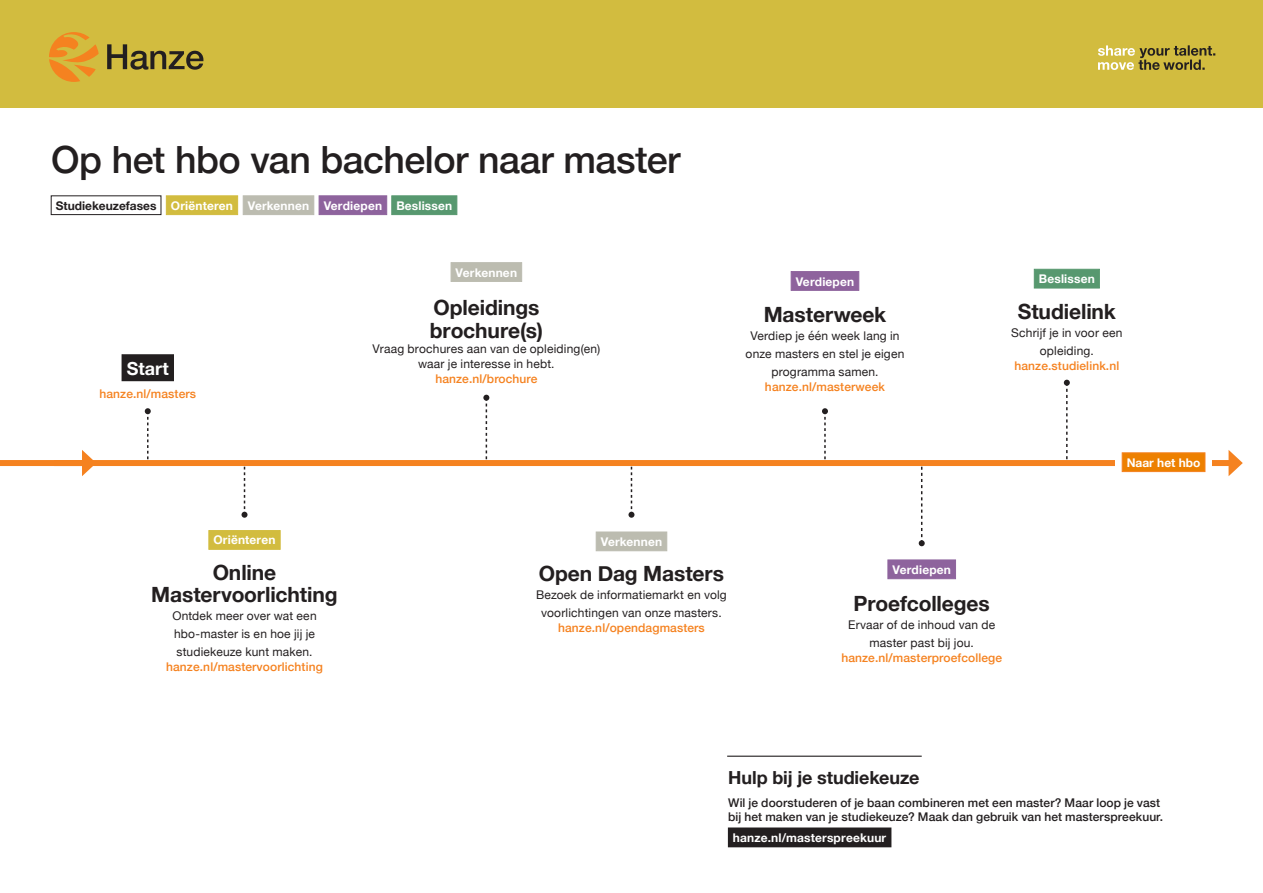
<style>
.page{position:relative;width:1263px;height:893px;background:#fff}
.page>*{position:absolute;margin:0;border:0;box-sizing:border-box;transform-origin:0 0}
.t1{font:500 37.5px "Helvetica Neue";letter-spacing:-.015em;color:#231f20}
.Titel{font:700 21px/22.5px "Helvetica Neue";letter-spacing:-.005em;color:#231f20;text-align:center}
.Sub_text{font:700 18px "Helvetica Neue";letter-spacing:-.005em;color:#231f20}
.Start{font:700 18px "Helvetica Neue";letter-spacing:.005em;color:#fff}
.Uitleg{font:12px/18px "Helvetica Neue";letter-spacing:.015em;color:#231f20;text-align:center}
.URL{font:500 12px "Helvetica Neue";letter-spacing:.01em;color:#f58220}
.Sub_text-2{font:500 12px/14px "Helvetica Neue";letter-spacing:.005em;color:#231f20}
.Verkennen{font:700 12px "Helvetica Neue";letter-spacing:.015em;color:#fff}
.Verdiepen{font:700 12px "Helvetica Neue";letter-spacing:.015em;color:#fff}
.Start-2{font:700 12px "Helvetica Neue";letter-spacing:.015em;color:#fff}
.Orienteren{font:700 12px "Helvetica Neue";letter-spacing:.015em;color:#fff}
.Beslissen{font:700 12px "Helvetica Neue";letter-spacing:.015em;color:#fff}
.Fases{font:700 12px "Helvetica Neue";color:#231f20}
.Oranje_kader{font:700 12px "Helvetica Neue";color:#fff}
</style>
<div class="page">
<div style="left:728px;top:828px;width:163px;height:19px;background:#231f20"></div>
<hr style="left:727px;top:756px;width:195px;height:1px;background:#231f20">
<div style="left:0;top:0;width:1263px;height:108px;background:#d2bc3f"></div>
<svg style="left:1098px;top:45px;width:117px;height:25px"></svg>
<svg style="left:49px;top:32px;width:50px;height:50px"></svg>
<svg style="left:107px;top:44px;width:96px;height:26px"></svg>
<div style="left:1034px;top:269px;width:65px;height:19px;background:#57986f"></div>
<svg style="left:1064px;top:380px;width:6px;height:79px"></svg>
<svg style="left:82px;top:450px;width:11px;height:26px"></svg>
<div style="left:166px;top:196px;width:72px;height:19px;background:#d2bc3f"></div>
<div style="left:243px;top:196px;width:71px;height:19px;background:#bcbcb0"></div>
<div style="left:319px;top:196px;width:68px;height:19px;background:#8e639d"></div>
<div style="left:392px;top:196px;width:65px;height:19px;background:#57986f"></div>
<div style="left:51px;top:196px;width:110px;height:19px;border:1px solid #231f20"></div>
<div style="left:0;top:460px;width:1234px;height:6px;background:#f58220"></div>
<svg style="left:1228px;top:450px;width:15px;height:26px"></svg>
<div style="left:122px;top:355px;width:51px;height:26px;background:#231f20"></div>
<svg style="left:145px;top:408px;width:6px;height:51px"></svg>
<svg style="left:483px;top:395px;width:6px;height:64px"></svg>
<div style="left:451px;top:262px;width:71px;height:20px;background:#bcbcb0"></div>
<div style="left:888px;top:560px;width:68px;height:19px;background:#8e639d"></div>
<svg style="left:919px;top:467px;width:6px;height:79px"></svg>
<div style="left:209px;top:530px;width:71px;height:19px;background:#d2bc3f"></div>
<svg style="left:241px;top:467px;width:6px;height:51px"></svg>
<svg style="left:822px;top:408px;width:6px;height:51px"></svg>
<div style="left:791px;top:271px;width:68px;height:20px;background:#8e639d;border:1px solid #8e639d"></div>
<div style="left:596px;top:532px;width:71px;height:19px;background:#bcbcb0"></div>
<svg style="left:628px;top:467px;width:6px;height:51px"></svg>
<svg style="left:1115px;top:452px;width:97px;height:19px"></svg>
<div style="left:1122px;top:453px;width:83px;height:19px;background:#ed8000;border:1px solid #f58220"></div>
<p class="t1" style="left:51px;top:129px;width:631px">Op het hbo van bachelor naar master</p>
<p class="Fases" style="left:56px;top:196px;width:102px">Studiekeuzefases</p>
<p class="Orienteren" style="left:171px;top:196px;width:64px">Oriënteren</p>
<p class="Verkennen" style="left:248px;top:196px;width:63px">Verkennen</p>
<p class="Verdiepen" style="left:324px;top:196px;width:60px">Verdiepen</p>
<p class="Beslissen" style="left:396px;top:196px;width:57px">Beslissen</p>
<p class="Start" style="left:127px;top:354px;width:44px">Start</p>
<p class="URL" style="left:99px;top:384px;width:98px">hanze.nl/masters</p>
<p class="Verkennen" style="left:456px;top:263px;width:63px">Verkennen</p>
<p class="Titel" style="left:430px;top:297px;width:115px;text-align:left">Opleidings brochure(s)</p>
<p class="Uitleg" style="left:373px;top:341px;width:229px;line-height:15px">Vraag brochures aan van de opleiding(en) waar je interesse in hebt.</p>
<p class="URL" style="left:435px;top:369px;width:103px">hanze.nl/brochure</p>
<p class="Verdiepen" style="left:796px;top:272px;width:60px">Verdiepen</p>
<p class="Titel" style="left:764px;top:304px;width:124px">Masterweek</p>
<p class="Uitleg" style="left:746px;top:328px;width:160px">Verdiep je één week lang in onze masters en stel je eigen programma samen.</p>
<p class="URL" style="left:765px;top:377px;width:121px">hanze.nl/masterweek</p>
<p class="Beslissen" style="left:1039px;top:269px;width:57px">Beslissen</p>
<p class="Titel" style="left:1018px;top:300px;width:100px">Studielink</p>
<p class="Uitleg" style="left:1011px;top:324px;width:113px">Schrijf je in voor een opleiding.</p>
<p class="URL" style="left:1014px;top:356px;width:106px">hanze.studielink.nl</p>
<p class="Oranje_kader" style="left:1127px;top:453px;width:75px">Naar het hbo</p>
<p class="Orienteren" style="left:213px;top:531px;width:64px">Oriënteren</p>
<p class="Titel" style="left:151px;top:562px;width:188px">Online<br>Mastervoorlichting</p>
<p class="Uitleg" style="left:172px;top:608px;width:146px;text-align:left">Ontdek meer over wat een hbo-master is en hoe jij je studiekeuze kunt maken.</p>
<p class="URL" style="left:166px;top:657px;width:158px">hanze.nl/mastervoorlichting</p>
<p class="Verkennen" style="left:601px;top:532px;width:63px">Verkennen</p>
<p class="Titel" style="left:539px;top:563px;width:187px">Open Dag Masters</p>
<p class="Uitleg" style="left:536px;top:587px;width:192px">Bezoek de informatiemarkt en volg voorlichtingen van onze masters.</p>
<p class="URL" style="left:558px;top:618px;width:148px">hanze.nl/opendagmasters</p>
<p class="Verdiepen" style="left:892px;top:560px;width:60px">Verdiepen</p>
<p class="Titel" style="left:854px;top:592px;width:138px">Proefcolleges</p>
<p class="Uitleg" style="left:848px;top:616px;width:148px">Ervaar of de inhoud van de master past bij jou.</p>
<p class="URL" style="left:841px;top:648px;width:162px">hanze.nl/masterproefcollege</p>
<p class="Sub_text" style="left:728px;top:764px;width:193px">Hulp bij je studiekeuze</p>
<p class="Sub_text-2" style="left:728px;top:795px;width:436px">Wil je doorstuderen of je baan combineren met een master? Maar loop je vast bij het maken van je studiekeuze? Maak dan gebruik van het masterspreekuur.</p>
<p class="Start-2" style="left:733px;top:828px;width:155px">hanze.nl/masterspreekuur</p>
</div>
